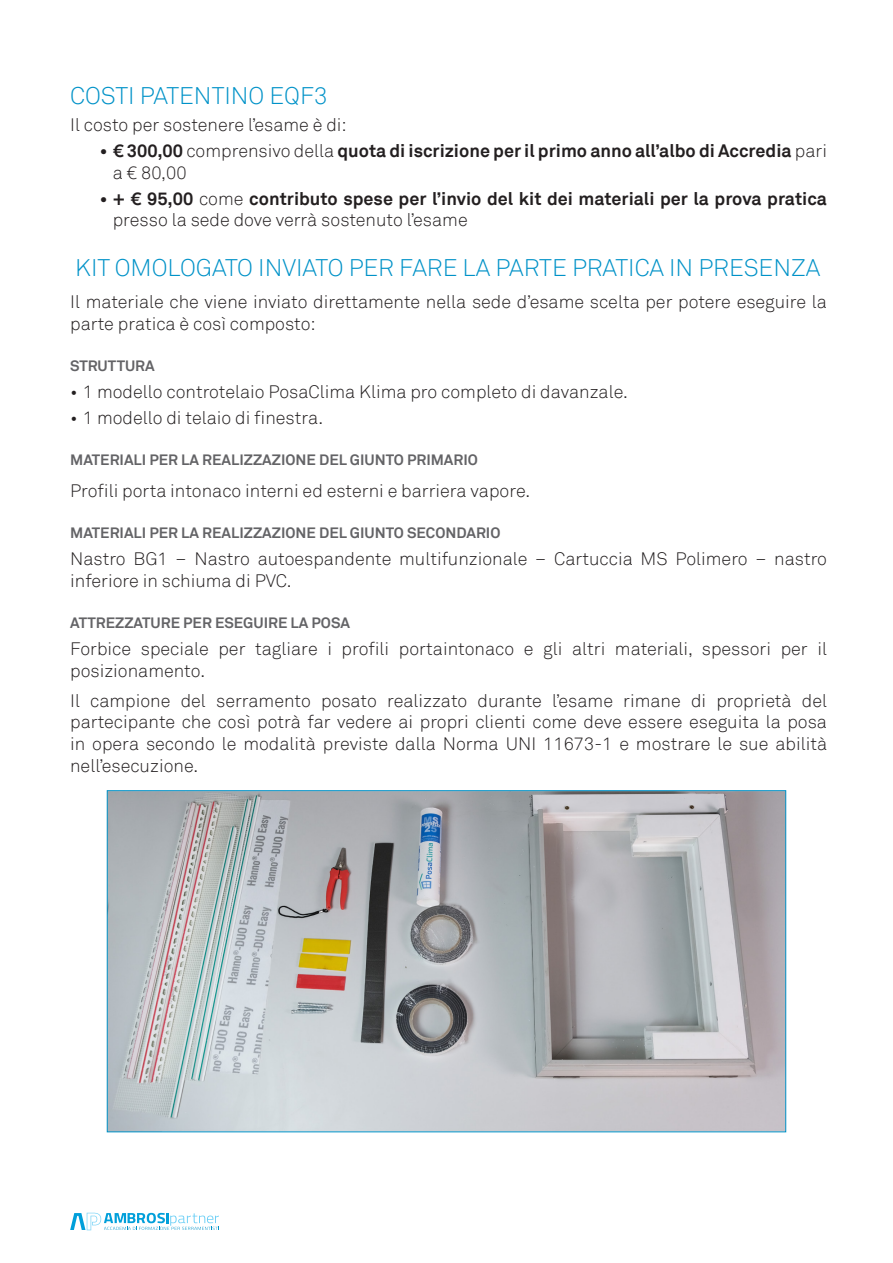
<style>
.page{position:relative;width:893px;height:1263px;background:#fff}
.page>*{position:absolute;margin:0;border:0;box-sizing:border-box;transform-origin:0 0}
.t1{font:300 24px "Akkurat";color:#0092c8}
.t2{font:300 18px/21.6px "Akkurat";color:#231f20}
.t3{font:700 18px/21.6px "Akkurat";color:#231f20}
.t4{font:700 15px "Akkurat";color:#636366}
.s1{font-weight:300}
</style>
<div class="page">
<img style="left:109px;top:792px;width:675px;height:338px">
<hr style="left:892px;top:54px;width:1px;height:113px;background:#009fda">
<svg style="left:70px;top:1212px;width:149px;height:18px"></svg>
<p class="t1" style="left:70px;top:81px;width:259px">COSTI PATENTINO EQF3</p>
<p class="t2" style="left:70px;top:114px;width:278px">Il costo per sostenere l’esame è di:</p>
<p class="t3" style="left:113px;top:140px;width:716px;text-indent:-13px">• € 300,00 <span class="s1">comprensivo della</span> quota di iscrizione per il primo anno all’albo di Accredia <span class="s1">pari a € 80,00</span></p>
<p class="t3" style="left:113px;top:188px;width:716px;text-indent:-13px">• + € 95,00 <span class="s1">come</span> contributo spese per l’invio del kit dei materiali per la prova pratica <span class="s1">presso la sede dove verrà sostenuto l’esame</span></p>
<p class="t1" style="left:75px;top:254px;width:747px">KIT OMOLOGATO INVIATO PER FARE LA PARTE PRATICA IN PRESENZA</p>
<p class="t2" style="left:70px;top:291px;width:758px">Il materiale che viene inviato direttamente nella sede d’esame scelta per potere eseguire la parte pratica è così composto:</p>
<p class="t4" style="left:70px;top:356px;width:86px">STRUTTURA</p>
<p class="t2" style="left:70px;top:381px;width:559px">• 1 modello controtelaio PosaClima Klima pro completo di davanzale.</p>
<p class="t2" style="left:70px;top:407px;width:255px">• 1 modello di telaio di finestra.</p>
<p class="t4" style="left:70px;top:450px;width:409px">MATERIALI PER LA REALIZZAZIONE DEL GIUNTO PRIMARIO</p>
<p class="t2" style="left:70px;top:480px;width:462px">Profili porta intonaco interni ed esterni e barriera vapore.</p>
<p class="t4" style="left:70px;top:523px;width:432px">MATERIALI PER LA REALIZZAZIONE DEL GIUNTO SECONDARIO</p>
<p class="t2" style="left:70px;top:548px;width:758px">Nastro BG1 – Nastro autoespandente multifunzionale – Cartuccia MS Polimero – nastro inferiore in schiuma di PVC.</p>
<p class="t4" style="left:70px;top:613px;width:281px">ATTREZZATURE PER ESEGUIRE LA POSA</p>
<p class="t2" style="left:70px;top:638px;width:758px">Forbice speciale per tagliare i profili portaintonaco e gli altri materiali, spessori per il posizionamento.</p>
<p class="t2" style="left:70px;top:690px;width:758px;text-align:justify">Il campione del serramento posato realizzato durante l’esame rimane di proprietà del partecipante che così potrà far vedere ai propri clienti come deve essere eseguita la posa in opera secondo le modalità previste dalla Norma UNI 11673-1 e mostrare le sue abilità nell’esecuzione.</p>
</div>
